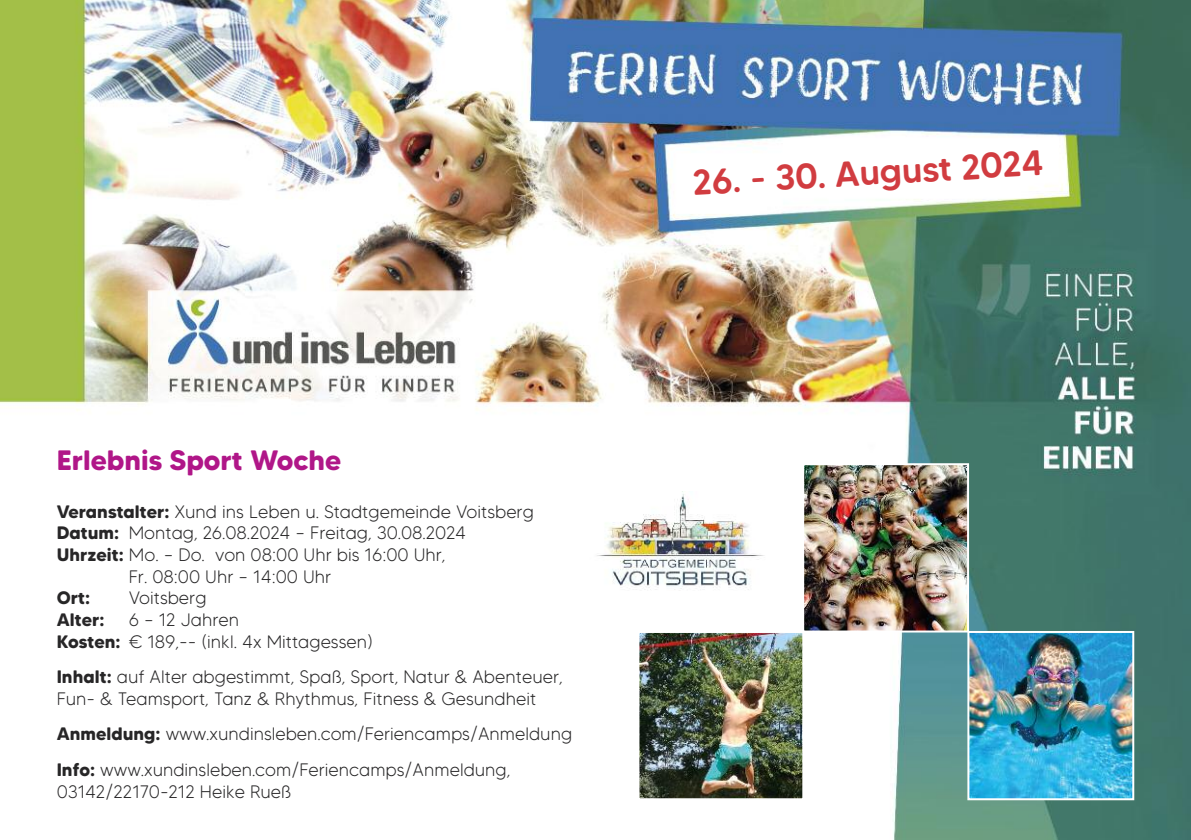
<style>
.page{position:relative;width:1191px;height:840px;background:#fff}
.page>*{position:absolute;margin:0;border:0;box-sizing:border-box;transform-origin:0 0}
.t1{font:500 35.4px "MADE Tommy Soft";color:#d13c40}
.t2{font:700 28px "MADE Tommy Soft";color:#b01688}
.t3{font:20.4px "Helvetica";color:#58585a}
.t4{font:300 18px/21.6px "MADE Tommy Soft";color:#272627}
.t5{font:700 18px "MADE Tommy Soft";letter-spacing:-.005em;color:#272627}
.s1{font-weight:700}
</style>
<div class="page">
<img style="left:0;top:0;width:1191px;height:839px">
<img style="left:640px;top:633px;width:161px;height:163px">
<div style="left:637px;top:630px;width:167px;height:169px;border:2px solid #fff"></div>
<img style="left:805px;top:466px;width:161px;height:163px">
<div style="left:802px;top:463px;width:167px;height:169px;border:2px solid #fff"></div>
<img style="left:970px;top:633px;width:161px;height:163px">
<div style="left:967px;top:630px;width:167px;height:169px;border:2px solid #fff"></div>
<div style="left:590px;top:488px;width:175px;height:108px;background:#fff;border-radius:11px"></div>
<img style="left:590px;top:491px;width:175px;height:99px">
<h2 class="t2" style="left:57px;top:449px;width:286px">Erlebnis Sport Woche</h2>
<p class="t4" style="left:57px;top:502px;width:479px"><span class="s1">Veranstalter:</span> Xund ins Leben u. Stadtgemeinde Voitsberg</p>
<p class="t4" style="left:57px;top:523px;width:411px"><span class="s1">Datum:</span> Montag, 26.08.2024 – Freitag, 30.08.2024</p>
<p class="t4" style="left:57px;top:545px;width:390px"><span class="s1">Uhrzeit:</span> Mo. – Do. von 08:00 Uhr bis 16:00 Uhr,</p>
<p class="t4" style="left:129px;top:567px;width:204px">Fr. 08:00 Uhr – 14:00 Uhr</p>
<p class="t5" style="left:57px;top:591px;width:35px">Ort:</p>
<p class="t4" style="left:129px;top:588px;width:79px">Voitsberg</p>
<p class="t5" style="left:57px;top:613px;width:49px">Alter:</p>
<p class="t4" style="left:57px;top:610px;width:318px;text-indent:72px">6 – 12 Jahren<br><span class="s1">Kosten:</span> € 189,-- (inkl. 4x Mittagessen)</p>
<p class="t4" style="left:57px;top:667px;width:507px"><span class="s1">Inhalt:</span> auf Alter abgestimmt, Spaß, Sport, Natur &amp; Abenteuer,<br>Fun- &amp; Teamsport, Tanz &amp; Rhythmus, Fitness &amp; Gesundheit</p>
<p class="t4" style="left:57px;top:717px;width:517px;line-height:35.6px"><span class="s1">Anmeldung:</span> www.xundinsleben.com/Feriencamps/Anmeldung<br><span class="s1">Info:</span> www.xundinsleben.com/Feriencamps/Anmeldung,</p>
<p class="t4" style="left:57px;top:781px;width:236px">03142/22170-212 Heike Rueß</p>
<p class="t3" style="left:112px;top:624px;width:1px">€</p>
<p class="t3" style="left:293px;top:624px;width:1px">€</p>
<h1 class="t1" style="left:692px;top:169px;width:353px;rotate:-3deg">26. - 30. August 2024</h1>
</div>
